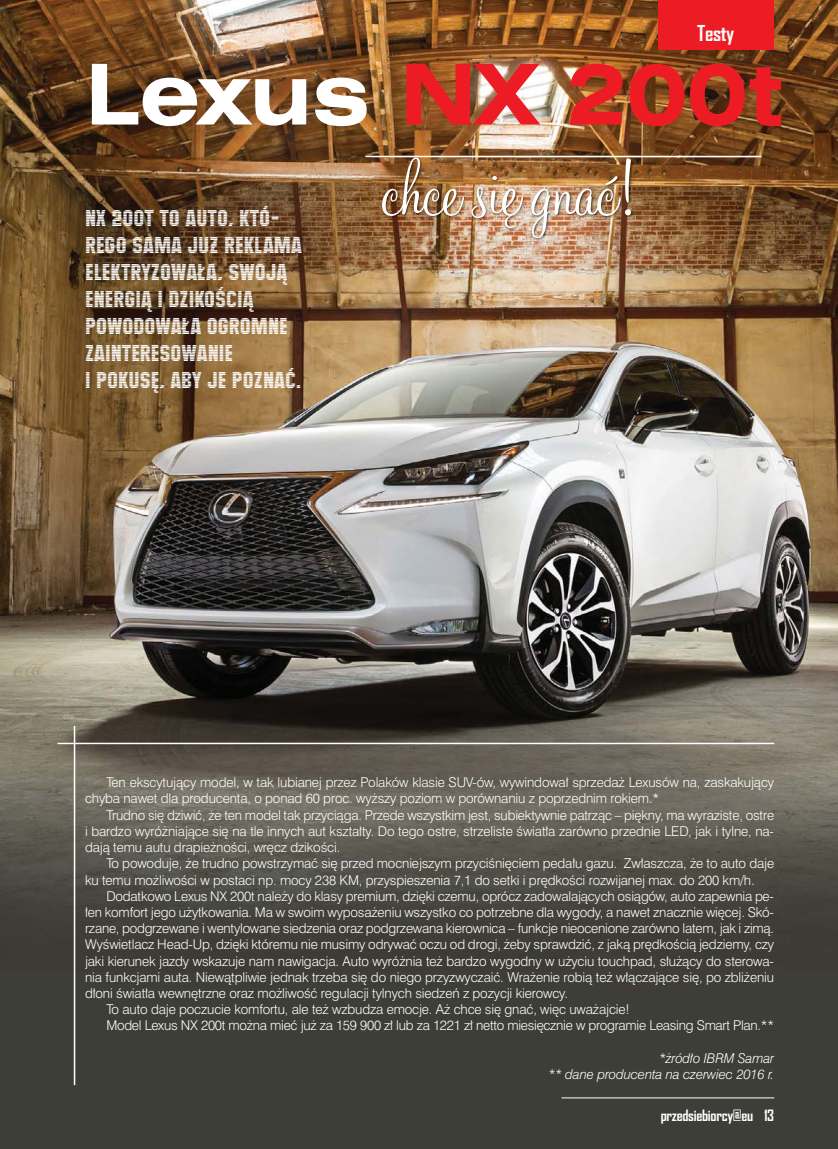
<style>
.page{position:relative;width:838px;height:1149px;background:#fff}
.page>*{position:absolute;margin:0;border:0;box-sizing:border-box;transform-origin:0 0}
.t1{font:90px "Monterey EU";letter-spacing:-.01em;color:#fff}
.t2{font:700 84px "Swis 721 Ex EU";letter-spacing:-.01em;color:#ed1c24}
.t3{font:22.5px/27px "Maximus EU";color:#fff}
.t4{font:700 21px "Agency FB";letter-spacing:-.02em;color:#fff}
.t5{font:700 15px "Agency FB";letter-spacing:-.02em;color:#fff}
.t6{font:13.5px/16.2px "Swis 721 Lt EU";letter-spacing:-.01em;color:#fff}
.t7{font:italic 13.5px/16.2px "Swis 721 Lt EU";letter-spacing:-.01em;color:#fff;text-align:right}
.s1{color:#fff}
</style>
<div class="page">
<img style="left:0;top:0;width:838px;height:1148px">
<hr style="left:561px;top:1097px;width:213px;height:1px;background:#fff">
<div style="left:658px;top:0;width:116px;height:50px;background:#ed1c24"></div>
<hr style="left:74px;top:725px;width:1px;height:359px;background:#fff">
<hr style="left:57px;top:742px;width:717px;height:2px;background:#fff">
<hr style="left:365px;top:156px;width:396px;height:1px;background:#fff">
<img style="left:371px;top:140px;width:443px;height:163px">
<img style="left:371px;top:156px;width:390px;height:1px">
<h3 class="t4" style="left:697px;top:21px;width:39px">Testy</h3>
<h2 class="t2" style="left:85px;top:64px;width:699px"><span class="s1">Lexus</span> NX 200t</h2>
<h1 class="t1" style="left:381px;top:159px;width:260px">chce się gnać!</h1>
<h3 class="t3" style="left:85px;top:204px;width:218px">NX 200T TO AUTO, KTÓ-<br>REGO SAMA JUŻ REKLAMA<br>ELEKTRYZOWAŁA, SWOJĄ<br>ENERGIĄ I DZIKOŚCIĄ<br>POWODOWAŁA OGROMNE<br>ZAINTERESOWANIE<br>I POKUSĘ, ABY JE POZNAĆ.</h3>
<p class="t6" style="left:85px;top:775px;width:690px;text-indent:21px">Ten ekscytujący model, w tak lubianej przez Polaków klasie SUV-ów, wywindował sprzedaż Lexusów na, zaskakujący chyba nawet dla producenta, o ponad 60 proc. wyższy poziom w porównaniu z poprzednim rokiem.*</p>
<p class="t6" style="left:85px;top:807px;width:690px;text-align:justify;text-indent:21px">Trudno się dziwić, że ten model tak przyciąga. Przede wszystkim jest, subiektywnie patrząc – piękny, ma wyraziste, ostre i bardzo wyróżniające się na tle innych aut kształty. Do tego ostre, strzeliste światła zarówno przednie LED, jak i tylne, na&shy;dają temu autu drapieżności, wręcz dzikości.</p>
<p class="t6" style="left:85px;top:856px;width:690px;text-indent:21px">To powoduje, że trudno powstrzymać się przed mocniejszym przyciśnięciem pedału gazu. Zwłaszcza, że to auto daje ku temu możliwości w postaci np. mocy 238 KM, przyspieszenia 7,1 do setki i prędkości rozwijanej max. do 200 km/h.</p>
<p class="t6" style="left:106px;top:888px;width:669px">Dodatkowo Lexus NX 200t należy do klasy premium, dzięki czemu, oprócz zadowalających osiągów, auto zapewnia pe-</p>
<p class="t6" style="left:85px;top:905px;width:690px">łen komfort jego użytkowania. Ma w swoim wyposażeniu wszystko co potrzebne dla wygody, a nawet znacznie więcej. Skó-</p>
<p class="t6" style="left:85px;top:921px;width:690px">rzane, podgrzewane i wentylowane siedzenia oraz podgrzewana kierownica – funkcje nieocenione zarówno latem, jak i zimą.</p>
<p class="t6" style="left:85px;top:937px;width:690px">Wyświetlacz Head-Up, dzięki któremu nie musimy odrywać oczu od drogi, żeby sprawdzić, z jaką prędkością jedziemy, czy</p>
<p class="t6" style="left:85px;top:953px;width:690px">jaki kierunek jazdy wskazuje nam nawigacja. Auto wyróżnia też bardzo wygodny w użyciu touchpad, służący do sterowa-</p>
<p class="t6" style="left:85px;top:969px;width:690px">nia funkcjami auta. Niewątpliwie jednak trzeba się do niego przyzwyczaić. Wrażenie robią też włączające się, po zbliżeniu</p>
<p class="t6" style="left:85px;top:986px;width:484px">dłoni światła wewnętrzne oraz możliwość regulacji tylnych siedzeń z pozycji kierowcy.</p>
<p class="t6" style="left:106px;top:1002px;width:525px">To auto daje poczucie komfortu, ale też wzbudza emocje. Aż chce się gnać, więc uważajcie!</p>
<p class="t6" style="left:106px;top:1018px;width:669px">Model Lexus NX 200t można mieć już za 159 900 zł lub za 1221 zł netto miesięcznie w programie Leasing Smart Plan.**</p>
<p class="t7" style="left:548px;top:1049px;width:227px">*żródło IBRM Samar<br>** dane producenta na czerwiec 2016 r.</p>
<p class="t5" style="left:660px;top:1106px;width:115px">przedsiebiorcy@eu 13</p>
</div>
